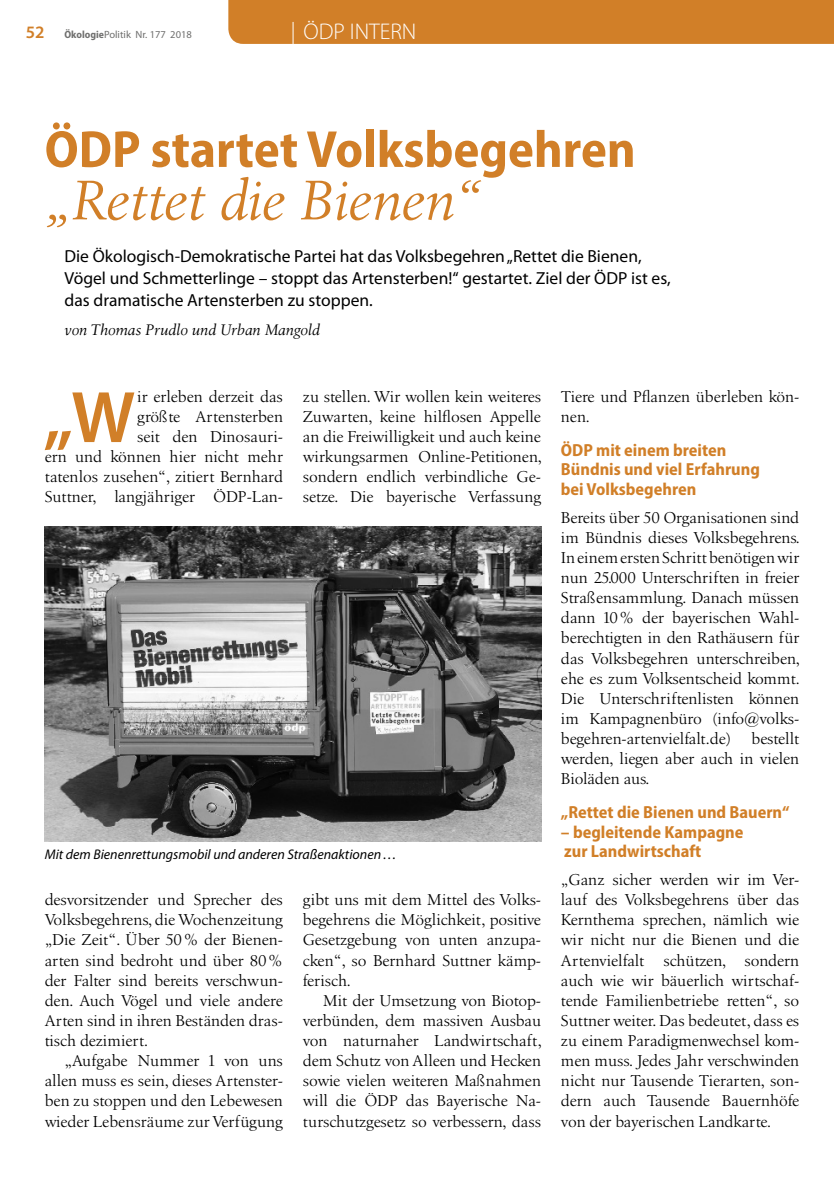
<style>
.page{position:relative;width:834px;height:1191px;background:#fff}
.page>*{position:absolute;margin:0;border:0;box-sizing:border-box;transform-origin:0 0}
.t1{font:600 73.5px "Myriad Pro";color:#d17f28}
.t2{font:italic 57.75px "Birka LT Pro";letter-spacing:-.005em;color:#d17f28}
.t3{font:700 semi-condensed 52.5px "Myriad Pro";color:#d17f28}
.t4{font:300 22.75px "Myriad Pro";color:#fff}
.t5{font:17.5px/22.2px "Myriad Pro";color:#000}
.t6{font:700 semi-condensed 17.5px/19.2px "Myriad Pro";color:#d17f28}
.t7{font:16.28px/20.1px "Birka LT Pro";color:#000;text-align:justify}
.t8{font:italic 15.75px "Birka LT Pro";color:#000}
.t9{font:italic 14px "Myriad Pro";color:#000}
.t10{font:10.5px "Myriad Pro";color:#6f6f6e}
.s1{font-weight:600;font-size:17.5px;color:#d17f28}
.s2{font-weight:700;font-stretch:semi-condensed}
</style>
<div class="page">
<div style="left:228px;top:0;width:605px;height:44px;background:#d17f28"></div>
<img style="left:45px;top:526px;width:496px;height:315px">
<p class="t10" style="left:26px;top:28px;width:167px"><span class="s1">52</span> <span class="s2">Ökologie</span>Politik Nr. 177 2018</p>
<h3 class="t4" style="left:291px;top:17px;width:127px">| ÖDP INTERN</h3>
<h3 class="t3" style="left:45px;top:115px;width:592px">ÖDP startet Volksbegehren</h3>
<h2 class="t2" style="left:45px;top:167px;width:438px">„Rettet die Bienen“</h2>
<p class="t5" style="left:64px;top:244px;width:607px">Die Ökologisch-Demokratische Partei hat das Volksbegehren „Rettet die Bienen,<br>Vögel und Schmetterlinge – stoppt das Artensterben!“ gestartet. Ziel der ÖDP ist es, das dramatische Artensterben zu stoppen.</p>
<p class="t8" style="left:64px;top:320px;width:257px">von Thomas Prudlo und Urban Mangold</p>
<p class="t7" style="left:45px;top:386px;width:240px;text-align:right">ir erleben derzeit das<br>größte Artensterben<br>seit den Dinosauri-<br>ern und können hier nicht mehr tatenlos zusehen“, zitiert Bernhard<br>Suttner, langjähriger ÖDP-Lan-</p>
<h1 class="t1" style="left:43px;top:370px;width:93px">„W</h1>
<p class="t7" style="left:303px;top:386px;width:240px">zu stellen. Wir wollen kein weiteres Zuwarten, keine hilflosen Appelle an die Freiwilligkeit und auch keine wirkungsarmen Online-Petitionen, sondern endlich verbindliche Ge&shy;setze. Die bayerische Verfassung</p>
<p class="t9" style="left:45px;top:845px;width:354px">Mit dem Bienenrettungsmobil und anderen Straßenaktionen…</p>
<p class="t7" style="left:45px;top:889px;width:240px">desvorsitzender und Sprecher des Volksbegehrens, die Wochenzeitung „Die Zeit“. Über 50% der Bienen&shy;arten sind bedroht und über 80% der Falter sind bereits verschwun&shy;den. Auch Vögel und viele andere Arten sind in ihren Beständen dras&shy;tisch dezimiert.</p>
<p class="t7" style="left:45px;top:1050px;width:240px;text-indent:20px">„Aufgabe Nummer 1 von uns allen muss es sein, dieses Artenster&shy;ben zu stoppen und den Lebewesen wieder Lebensräume zur Verfügung</p>
<p class="t7" style="left:303px;top:889px;width:240px">gibt uns mit dem Mittel des Volks&shy;begehrens die Möglichkeit, positive Gesetzgebung von unten anzupa&shy;cken“, so Bernhard Suttner kämp&shy;ferisch.</p>
<p class="t7" style="left:303px;top:990px;width:240px;text-indent:20px">Mit der Umsetzung von Biotop&shy;verbünden, dem massiven Ausbau von naturnaher Landwirtschaft, dem Schutz von Alleen und Hecken sowie vielen weiteren Maßnahmen will die ÖDP das Bayerische Na&shy;turschutzgesetz so verbessern, dass</p>
<p class="t7" style="left:561px;top:386px;width:240px">Tiere und Pflanzen überleben kön&shy;nen.</p>
<p class="t6" style="left:561px;top:440px;width:200px">ÖDP mit einem breiten<br>Bündnis und viel Erfahrung bei Volksbegehren</p>
<p class="t7" style="left:561px;top:507px;width:240px">Bereits über 50 Organisationen sind im Bündnis dieses Volksbegehrens.<br>In einem ersten Schritt benötigen wir nun 25.000 Unterschriften in freier Straßensammlung. Danach müssen dann 10% der bayerischen Wahl&shy;berechtigten in den Rathäusern für das Volksbegehren unterschreiben, ehe es zum Volksentscheid kommt.<br>Die Unterschriftenlisten können im Kampagnenbüro (info@volks&shy;begehren-artenvielfalt.de) bestellt werden, liegen aber auch in vielen Bioläden aus.</p>
<p class="t6" style="left:561px;top:802px;width:230px">„Rettet die Bienen und Bauern“</p>
<p class="t6" style="left:561px;top:821px;width:184px">– begleitende Kampagne zur Landwirtschaft</p>
<p class="t7" style="left:561px;top:869px;width:240px">„Ganz sicher werden wir im Ver&shy;lauf des Volksbegehrens über das Kernthema sprechen, nämlich wie wir nicht nur die Bienen und die Artenvielfalt schützen, sondern auch wie wir bäuerlich wirtschaf&shy;tende Familienbetriebe retten“, so Suttner weiter. Das bedeutet, dass es zu einem Paradigmenwechsel kom&shy;men muss. Jedes Jahr verschwinden nicht nur Tausende Tierarten, son&shy;dern auch Tausende Bauernhöfe von der bayerischen Landkarte.</p>
</div>
